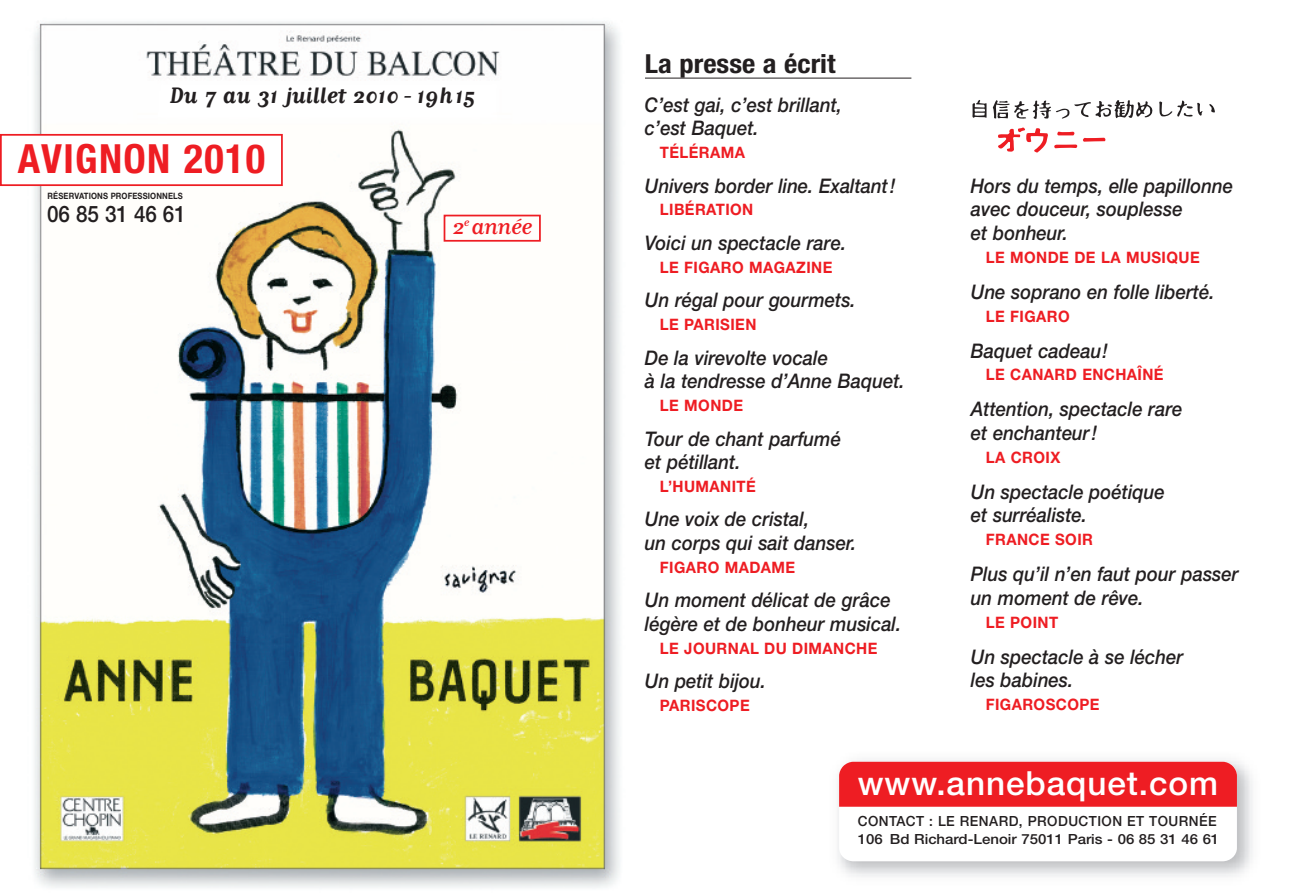
<style>
.page{position:relative;width:1290px;height:893px;background:#fff}
.page>*{position:absolute;margin:0;border:0;box-sizing:border-box;transform-origin:0 0}
.t1{font:700 condensed 40.25px "Helvetica Neue";letter-spacing:.035em;color:#ee1d23}
.t2{font:500 33.25px "Helvetica Neue";letter-spacing:.03em;color:#fff}
.t3{font:700 26.25px "Matrix Script";color:#231f20}
.t4{font:700 condensed 26.25px "Helvetica Neue";color:#231f20;scale:1.09 1}
.t5{font:25.38px "Matrix Script";letter-spacing:-.035em;color:#ee1d23;scale:1.08 1}
.t6{font:500 22.75px "Helvetica Neue";letter-spacing:-.005em;color:#231f20;scale:.91 1}
.t7{font:italic 500 20.12px/23.6px "Helvetica Neue";color:#231f20;scale:.92 1}
.t8{font:700 15.75px "Helvetica Neue";letter-spacing:.03em;color:#ee1d23;scale:.95 1}
.t9{font:500 14px/17.5px "Helvetica Neue";color:#231f20}
.t10{font:700 8.75px "Helvetica Neue";letter-spacing:.015em;color:#231f20;scale:.88 1}
</style>
<div class="page">
<div style="left:839px;top:762px;width:398px;height:45px;background:#ee1d23"></div>
<img style="left:17px;top:22px;width:603px;height:866px">
<hr style="left:645px;top:78px;width:266px;height:1px;background:#231f20">
<div style="left:1px;top:135px;width:281px;height:50px;background:#fff"></div>
<div style="left:0;top:134px;width:283px;height:52px;border:2px solid #ee1d23"></div>
<svg style="left:972px;top:100px;width:243px;height:19px"></svg>
<svg style="left:1054px;top:131px;width:51px;height:17px"></svg>
<svg style="left:998px;top:128px;width:50px;height:25px"></svg>
<div style="left:444px;top:215px;width:97px;height:27px;border:2px solid #ee1d23"></div>
<h3 class="t3" style="left:170px;top:78px;width:307px">Du 7 au 31 juillet 2010 - 19h15</h3>
<h1 class="t1" style="left:18px;top:145px;width:249px">AVIGNON 2010</h1>
<p class="t10" style="left:48px;top:193px;width:155px">RÉSERVATIONS PROFESSIONNELS</p>
<p class="t6" style="left:47px;top:206px;width:154px">06 85 31 46 61</p>
<p class="t5" style="left:452px;top:211px;width:76px">2<sup>e</sup> année</p>
<h3 class="t4" style="left:645px;top:55px;width:176px">La presse a écrit</h3>
<p class="t7" style="left:645px;top:95px;width:216px">C’est gai, c’est brillant, c’est Baquet.</p>
<p class="t8" style="left:660px;top:147px;width:91px">TÉLÉRAMA</p>
<p class="t7" style="left:645px;top:176px;width:274px">Univers border line. Exaltant!</p>
<p class="t8" style="left:660px;top:204px;width:100px">LIBÉRATION</p>
<p class="t7" style="left:645px;top:233px;width:220px">Voici un spectacle rare.</p>
<p class="t8" style="left:660px;top:262px;width:183px">LE FIGARO MAGAZINE</p>
<p class="t7" style="left:645px;top:290px;width:231px">Un régal pour gourmets.</p>
<p class="t8" style="left:660px;top:319px;width:103px">LE PARISIEN</p>
<p class="t7" style="left:645px;top:348px;width:284px">De la virevolte vocale<br>à la tendresse d’Anne Baquet.</p>
<p class="t8" style="left:660px;top:400px;width:89px">LE MONDE</p>
<p class="t7" style="left:645px;top:428px;width:215px">Tour de chant parfumé et pétillant.</p>
<p class="t8" style="left:660px;top:481px;width:103px">L’HUMANITÉ</p>
<p class="t7" style="left:645px;top:509px;width:231px">Une voix de cristal,<br>un corps qui sait danser.</p>
<p class="t8" style="left:660px;top:562px;width:144px">FIGARO MADAME</p>
<p class="t7" style="left:645px;top:590px;width:280px">Un moment délicat de grâce légère et de bonheur musical.</p>
<p class="t8" style="left:660px;top:642px;width:231px">LE JOURNAL DU DIMANCHE</p>
<p class="t7" style="left:645px;top:671px;width:133px">Un petit bijou.</p>
<p class="t8" style="left:660px;top:700px;width:96px">PARISCOPE</p>
<p class="t7" style="left:971px;top:176px;width:286px">Hors du temps, elle papillonne avec douceur, souplesse<br>et bonheur.</p>
<p class="t8" style="left:986px;top:252px;width:227px">LE MONDE DE LA MUSIQUE</p>
<p class="t7" style="left:971px;top:282px;width:266px">Une soprano en folle liberté.</p>
<p class="t8" style="left:986px;top:310px;width:90px">LE FIGARO</p>
<p class="t7" style="left:971px;top:341px;width:150px">Baquet cadeau!</p>
<p class="t8" style="left:986px;top:369px;width:189px">LE CANARD ENCHAÎNÉ</p>
<p class="t7" style="left:971px;top:399px;width:232px">Attention, spectacle rare et enchanteur!</p>
<p class="t8" style="left:986px;top:451px;width:80px">LA CROIX</p>
<p class="t7" style="left:971px;top:482px;width:212px">Un spectacle poétique et surréaliste.</p>
<p class="t8" style="left:986px;top:534px;width:114px">FRANCE SOIR</p>
<p class="t7" style="left:971px;top:564px;width:292px">Plus qu’il n’en faut pour passer un moment de rêve.</p>
<p class="t8" style="left:986px;top:616px;width:78px">LE POINT</p>
<p class="t7" style="left:971px;top:646px;width:232px">Un spectacle à se lécher les babines.</p>
<p class="t8" style="left:986px;top:699px;width:121px">FIGAROSCOPE</p>
<h2 class="t2" style="left:858px;top:771px;width:362px">www.annebaquet.com</h2>
<p class="t9" style="left:858px;top:814px;width:363px">CONTACT : LE RENARD, PRODUCTION ET TOURNÉE<br>106 Bd Richard-Lenoir 75011 Paris - 06 85 31 46 61</p>
</div>
